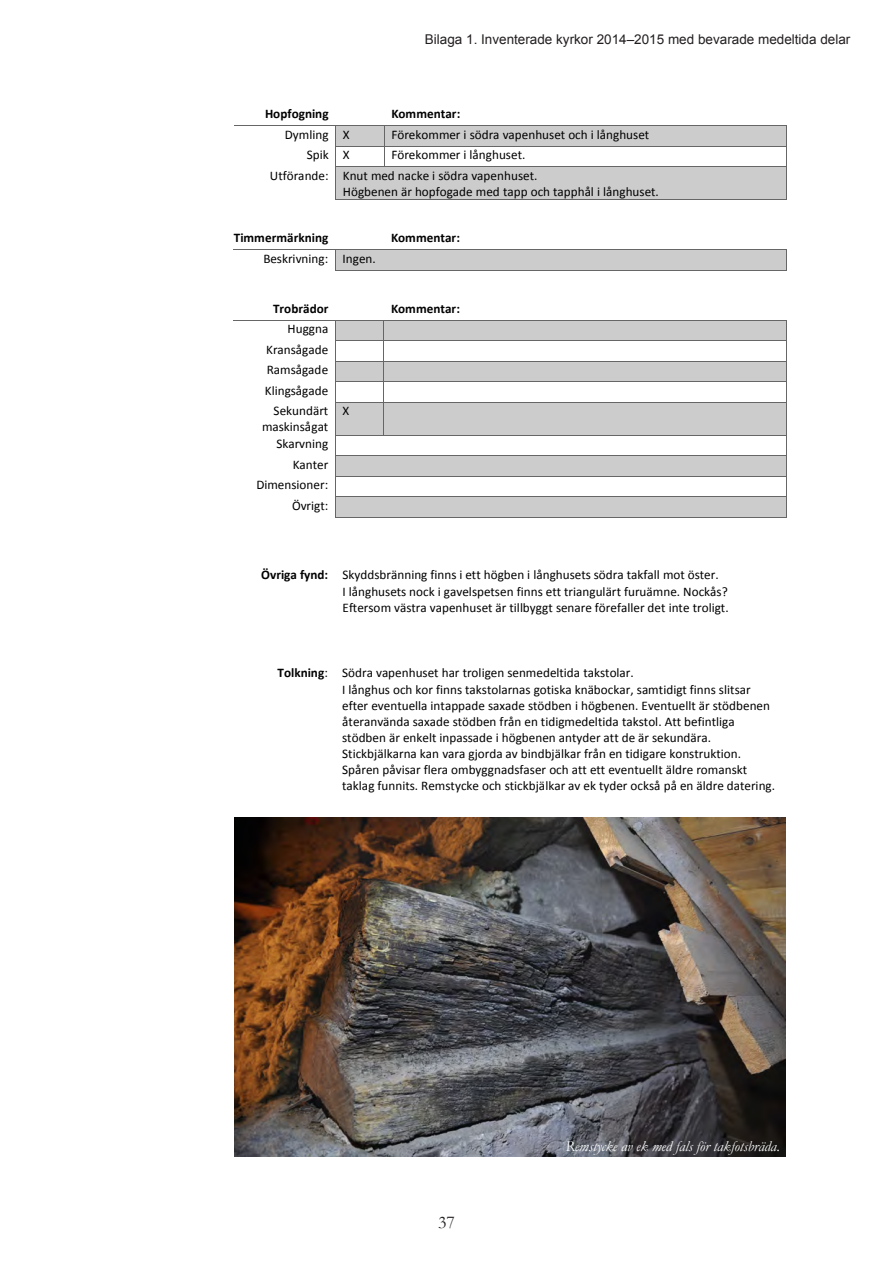
<style>
.page{position:relative;width:893px;height:1263px;background:#fff}
.page>*{position:absolute;margin:0;border:0;box-sizing:border-box;transform-origin:0 0}
.t1{font:18px "Garamond";color:#231f20}
.Bildtext{font:italic 15px "Garamond";color:#fff}
.Rubrik_6_Kolumntitel{font:13.5px "Arial";color:#231f20}
.t2{font:13.2px/20.5px "Calibri";color:#000}
.t3{font:700 13.2px "Calibri";color:#000}
.s1{font-weight:700}
</style>
<div class="page">
<div style="left:336px;top:126px;width:48px;height:20px;background:#ccc"></div>
<div style="left:385px;top:126px;width:401px;height:20px;background:#ccc"></div>
<hr style="left:234px;top:125px;width:101px;height:1px;background:#666">
<hr style="left:337px;top:125px;width:47px;height:1px;background:#666">
<hr style="left:385px;top:125px;width:401px;height:1px;background:#666">
<hr style="left:336px;top:146px;width:48px;height:1px;background:#666">
<hr style="left:385px;top:146px;width:401px;height:1px;background:#666">
<div style="left:336px;top:167px;width:450px;height:32px;background:#ccc"></div>
<svg style="left:335px;top:125px;width:2px;height:42px"></svg>
<hr style="left:336px;top:167px;width:48px;height:1px;background:#666">
<svg style="left:384px;top:125px;width:2px;height:42px"></svg>
<hr style="left:385px;top:167px;width:401px;height:1px;background:#666">
<svg style="left:786px;top:125px;width:1px;height:42px"></svg>
<hr style="left:335px;top:167px;width:1px;height:32px;background:#666">
<hr style="left:336px;top:199px;width:450px;height:1px;background:#666">
<hr style="left:786px;top:167px;width:1px;height:32px;background:#666">
<div style="left:336px;top:250px;width:450px;height:20px;background:#ccc"></div>
<hr style="left:234px;top:250px;width:101px;height:1px;background:#666">
<hr style="left:336px;top:250px;width:48px;height:1px;background:#666">
<hr style="left:385px;top:250px;width:401px;height:1px;background:#666">
<svg style="left:335px;top:250px;width:2px;height:21px"></svg>
<hr style="left:336px;top:270px;width:450px;height:1px;background:#666">
<svg style="left:786px;top:250px;width:1px;height:21px"></svg>
<div style="left:336px;top:321px;width:48px;height:20px;background:#ccc"></div>
<div style="left:384px;top:321px;width:402px;height:20px;background:#ccc"></div>
<hr style="left:234px;top:320px;width:101px;height:1px;background:#666">
<hr style="left:336px;top:320px;width:48px;height:1px;background:#666">
<hr style="left:385px;top:320px;width:401px;height:1px;background:#666">
<hr style="left:336px;top:341px;width:48px;height:1px;background:#666">
<hr style="left:384px;top:341px;width:402px;height:1px;background:#666">
<div style="left:336px;top:362px;width:48px;height:19px;background:#ccc"></div>
<div style="left:384px;top:362px;width:402px;height:19px;background:#ccc"></div>
<hr style="left:336px;top:361px;width:48px;height:1px;background:#666">
<hr style="left:384px;top:361px;width:402px;height:1px;background:#666">
<hr style="left:336px;top:381px;width:48px;height:1px;background:#666">
<hr style="left:384px;top:381px;width:402px;height:1px;background:#666">
<div style="left:336px;top:403px;width:48px;height:32px;background:#ccc"></div>
<div style="left:384px;top:403px;width:402px;height:32px;background:#ccc"></div>
<svg style="left:335px;top:320px;width:2px;height:83px"></svg>
<hr style="left:336px;top:402px;width:48px;height:1px;background:#666">
<hr style="left:384px;top:402px;width:402px;height:1px;background:#666">
<svg style="left:786px;top:320px;width:1px;height:83px"></svg>
<hr style="left:335px;top:403px;width:1px;height:32px;background:#666">
<hr style="left:384px;top:403px;width:1px;height:32px;background:#666">
<hr style="left:786px;top:403px;width:1px;height:32px;background:#666">
<hr style="left:336px;top:435px;width:48px;height:1px;background:#666">
<hr style="left:384px;top:435px;width:402px;height:1px;background:#666">
<div style="left:336px;top:456px;width:450px;height:20px;background:#ccc"></div>
<hr style="left:336px;top:455px;width:450px;height:1px;background:#666">
<hr style="left:336px;top:476px;width:450px;height:1px;background:#666">
<div style="left:336px;top:497px;width:450px;height:20px;background:#ccc"></div>
<hr style="left:336px;top:496px;width:450px;height:1px;background:#666">
<svg style="left:335px;top:435px;width:1px;height:83px"></svg>
<hr style="left:336px;top:517px;width:450px;height:1px;background:#666">
<svg style="left:786px;top:435px;width:1px;height:83px"></svg>
<img style="left:235px;top:817px;width:551px;height:340px">
<p class="Rubrik_6_Kolumntitel" style="left:425px;top:30px;width:427px">Bilaga 1. Inventerade kyrkor 2014–2015 med bevarade medeltida delar</p>
<p class="t3" style="left:265px;top:105px;width:65px">Hopfogning</p>
<p class="t3" style="left:391px;top:105px;width:70px">Kommentar:</p>
<p class="t2" style="left:285px;top:124px;width:66px">Dymling X</p>
<p class="t2" style="left:391px;top:124px;width:259px">Förekommer i södra vapenhuset och i långhuset</p>
<p class="t2" style="left:307px;top:145px;width:44px">Spik X</p>
<p class="t2" style="left:270px;top:145px;width:269px;text-indent:121px">Förekommer i långhuset.<br>Utförande: Knut med nacke i södra vapenhuset.</p>
<p class="t2" style="left:343px;top:181px;width:318px">Högbenen är hopfogade med tapp och tapphål i långhuset.</p>
<p class="t3" style="left:234px;top:229px;width:96px">Timmermärkning</p>
<p class="t3" style="left:391px;top:229px;width:70px">Kommentar:</p>
<p class="t2" style="left:263px;top:248px;width:114px">Beskrivning: Ingen.</p>
<p class="t3" style="left:273px;top:300px;width:57px">Trobrädor</p>
<p class="t3" style="left:391px;top:300px;width:70px">Kommentar:</p>
<p class="t2" style="left:265px;top:319px;width:65px;text-align:right">Huggna<br>Kransågade<br>Ramsågade<br>Klingsågade<br>Sekundärt</p>
<p class="t2" style="left:262px;top:417px;width:68px">maskinsågat</p>
<p class="t2" style="left:343px;top:401px;width:8px">X</p>
<p class="t2" style="left:256px;top:433px;width:74px;text-align:right">Skarvning<br>Kanter<br>Dimensioner:<br>Övrigt:</p>
<p class="t2" style="left:343px;top:567px;width:388px;line-height:16.2px;text-indent:-81px"><span class="s1">Övriga fynd:</span> Skyddsbränning finns i ett högben i långhusets södra takfall mot öster.<br>I långhusets nock i gavelspetsen finns ett triangulärt furuämne. Nockås?<br>Eftersom västra vapenhuset är tillbyggt senare förefaller det inte troligt.</p>
<p class="t2" style="left:342px;top:665px;width:434px;line-height:16px;text-indent:-65px"><span class="s1">Tolkning</span>: Södra vapenhuset har troligen senmedeltida takstolar.<br>I långhus och kor finns takstolarnas gotiska knäbockar, samtidigt finns slitsar efter eventuella intappade saxade stödben i högbenen. Eventuellt är stödbenen återanvända saxade stödben från en tidigmedeltida takstol. Att befintliga stödben är enkelt inpassade i högbenen antyder att de är sekundära.<br>Stickbjälkarna kan vara gjorda av bindbjälkar från en tidigare konstruktion.<br>Spåren påvisar flera ombyggnadsfaser och att ett eventuellt äldre romanskt taklag funnits. Remstycke och stickbjälkar av ek tyder också på en äldre datering.</p>
<h1 class="t1" style="left:438px;top:1210px;width:18px">37</h1>
<p class="Bildtext" style="left:566px;top:1136px;width:216px">Remstycke av ek med fals för takfotsbräda.</p>
</div>
